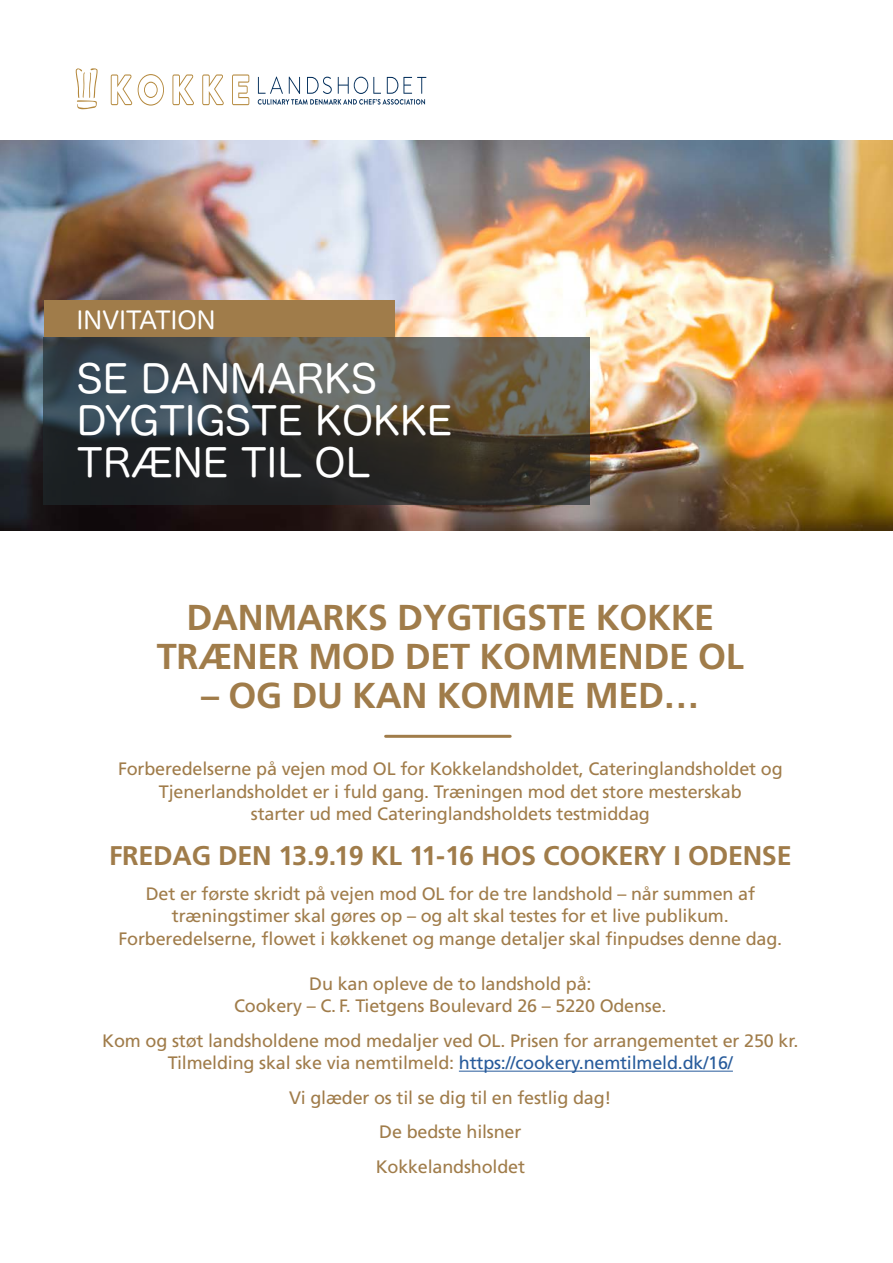
<style>
.page{position:relative;width:893px;height:1263px;background:#fff}
.page>*{position:absolute;margin:0;border:0;box-sizing:border-box;transform-origin:0 0}
.t1{font:38.7px/42px "Hira Maru Pro W4";color:#fff}
.t2{font:700 36px/39px "Frutiger";letter-spacing:-.01em;color:#a07c4a;text-align:center}
.t3{font:700 27px "Frutiger";letter-spacing:-.01em;color:#a07c4a}
.t4{font:24px "Hira Maru Pro W4";color:#fff}
.t5{font:18px/22.5px "Frutiger";letter-spacing:-.01em;color:#a07c4a;text-align:center}
.s1{color:#275b9b}
</style>
<div class="page">
<img style="left:0;top:140px;width:893px;height:391px">
<svg style="left:44px;top:337px;width:546px;height:168px;background:#40413e"></svg>
<div style="left:44px;top:300px;width:350px;height:37px;background:#a07c4a"></div>
<svg style="left:111px;top:74px;width:21px;height:31px"></svg>
<svg style="left:232px;top:74px;width:17px;height:31px"></svg>
<svg style="left:138px;top:74px;width:26px;height:32px"></svg>
<svg style="left:172px;top:74px;width:22px;height:31px"></svg>
<svg style="left:202px;top:74px;width:22px;height:31px"></svg>
<svg style="left:258px;top:77px;width:168px;height:28px"></svg>
<svg style="left:75px;top:68px;width:23px;height:41px"></svg>
<hr style="left:459px;top:1071px;width:274px;height:1px;background:#275b9b">
<hr style="left:386px;top:735px;width:124px;height:3px;background:#a07c4a">
<h3 class="t4" style="left:77px;top:299px;width:140px">INVITATION</h3>
<h1 class="t1" style="left:77px;top:355px;width:376px">SE DANMARKS<br>DYGTIGSTE KOKKE<br>TRÆNE TIL OL</h1>
<h2 class="t2" style="left:157px;top:598px;width:589px">DANMARKS DYGTIGSTE KOKKE<br>TRÆNER MOD DET KOMMENDE OL</h2>
<h2 class="t2" style="left:201px;top:676px;width:500px">– OG DU KAN KOMME MED…</h2>
<p class="t5" style="left:118px;top:758px;width:666px">Forberedelserne på vejen mod OL for Kokkelandsholdet, Cateringlandsholdet og<br>Tjenerlandsholdet er i fuld gang. Træningen mod det store mesterskab<br>starter ud med Cateringlandsholdets testmiddag</p>
<h3 class="t3" style="left:109px;top:840px;width:684px">FREDAG DEN 13.9.19 KL 11-16 HOS COOKERY I ODENSE</h3>
<p class="t5" style="left:118px;top:882px;width:665px">Det er første skridt på vejen mod OL for de tre landshold – når summen af træningstimer skal gøres op – og alt skal testes for et live publikum.<br>Forberedelserne, flowet i køkkenet og mange detaljer skal finpudses denne dag.</p>
<p class="t5" style="left:234px;top:972px;width:434px">Du kan opleve de to landshold på:<br>Cookery – C. F. Tietgens Boulevard 26 – 5220 Odense.</p>
<p class="t5" style="left:102px;top:1029px;width:698px">Kom og støt landsholdene mod medaljer ved OL. Prisen for arrangementet er 250 kr.<br>Tilmelding skal ske via nemtilmeld: <span class="s1">https://cookery.nemtilmeld.dk/16/</span></p>
<p class="t5" style="left:289px;top:1080px;width:324px;line-height:34.5px">Vi glæder os til se dig til en festlig dag!<br>De bedste hilsner<br>Kokkelandsholdet</p>
</div>
